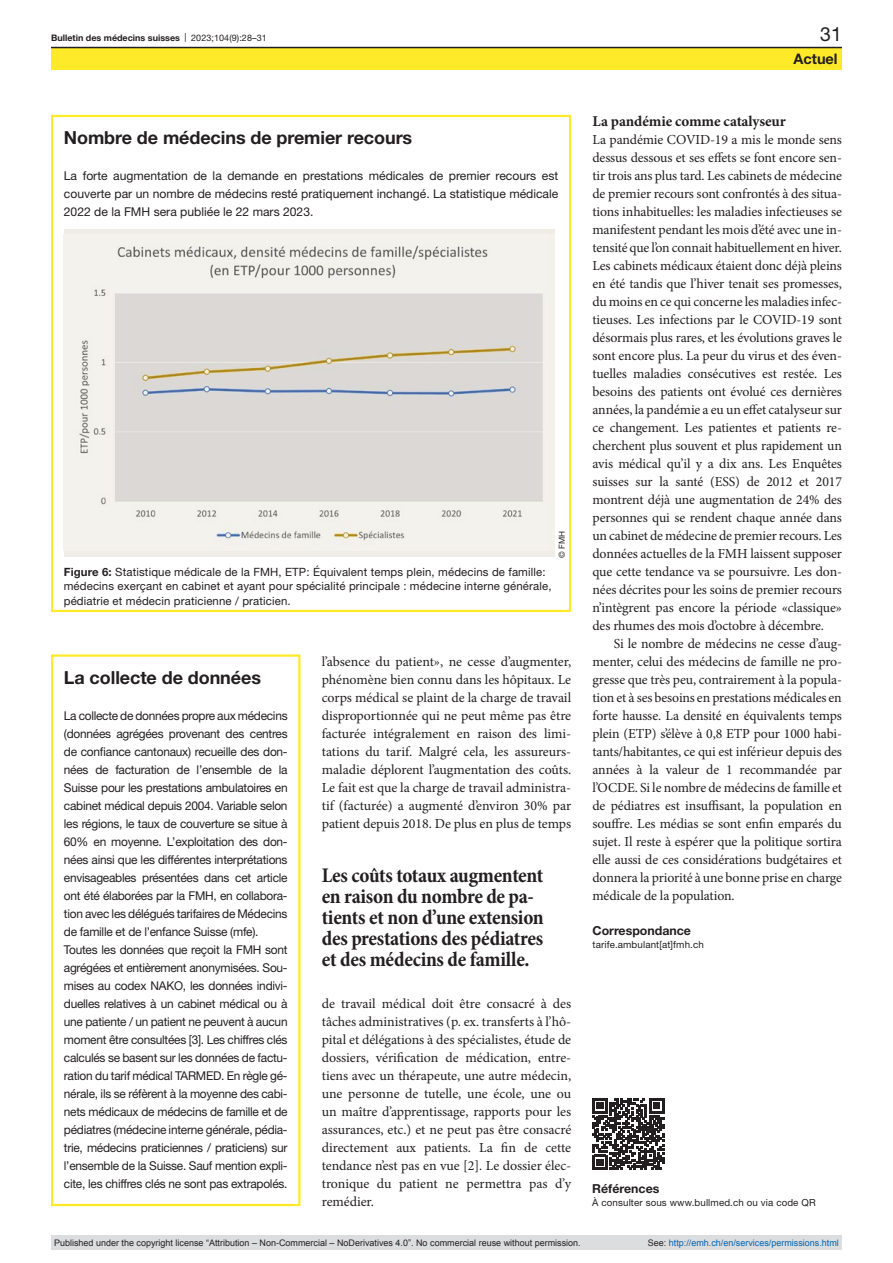
<style>
.page{position:relative;width:893px;height:1263px;background:#fff}
.page>*{position:absolute;margin:0;border:0;box-sizing:border-box;transform-origin:0 0}
.quote{font:700 condensed 21px/21px "Minion Pro";letter-spacing:-.015em;color:#231f20}
.t1{font:19.5px "Helvetica Neue LT Pro";color:#231f20}
.box-head1{font:700 18px "Helvetica Neue LT Pro";letter-spacing:-.005em;color:#231f20}
.head2{font:700 15px "Minion Pro";letter-spacing:-.01em;color:#231f20}
.t2{font:700 14.55px "Helvetica Neue LT Pro";color:#231f20}
.paragraph{font:13.8px/18px "Minion Pro";letter-spacing:-.01em;color:#231f20;text-align:justify}
.paragraph-indent{font:13.8px/18px "Minion Pro";letter-spacing:-.01em;color:#231f20;text-align:justify}
.correspondence-head{font:700 12.3px "Helvetica Neue LT Pro";color:#231f20}
.online-ref-head{font:700 12.3px "Helvetica Neue LT Pro";color:#231f20}
.box-paragraph{font:12.15px/18px "Helvetica Neue LT Pro";letter-spacing:-.02em;color:#231f20;text-align:justify}
.figure-caption{font:11.4px/14.2px "Helvetica Neue LT Pro";letter-spacing:.01em;color:#231f20}
.online-ref{font:9.75px "Helvetica Neue LT Pro";letter-spacing:.01em;color:#231f20}
.correspondence{font:9.75px "Helvetica Neue LT Pro";letter-spacing:.01em;color:#231f20}
.t3{font:9px "Arial";color:#231f20}
.t4{font:9px "Arial";color:#0066b3}
.t5{font:700 9px "Helvetica Neue LT Pro";color:#231f20}
.credits{font:8.25px "Helvetica Neue LT Pro";color:#231f20}
.s1{font-weight:400}
.s2{font-weight:700}
.s3{color:#231f20}
</style>
<div class="page">
<div style="left:51px;top:654px;width:249px;height:552px;border:2px solid #ffea2a"></div>
<div style="left:51px;top:115px;width:520px;height:497px;border:2px solid #ffea2a"></div>
<div style="left:64px;top:230px;width:490px;height:327px;background:#f0ece7"></div>
<img style="left:79px;top:245px;width:464px;height:300px">
<svg style="left:592px;top:1098px;width:72px;height:72px"></svg>
<div style="left:51px;top:47px;width:791px;height:23px;background:#ffea2a"></div>
<hr style="left:51px;top:47px;width:791px;height:1px;background:#231f20">
<div style="left:51px;top:1235px;width:791px;height:15px;background:#dcdddf"></div>
<p class="t5" style="left:51px;top:32px;width:217px">Bulletin des médecins suisses <span class="s1">| 2023;104(9):28–31</span></p>
<h2 class="t1" style="left:820px;top:22px;width:23px">31</h2>
<p class="box-head1" style="left:64px;top:126px;width:350px">Nombre de médecins de premier recours</p>
<p class="box-paragraph" style="left:64px;top:166px;width:496px">La forte augmentation de la demande en prestations médicales de premier recours est couverte par un nombre de médecins resté pratiquement inchangé. La statistique médicale 2022 de la FMH sera publiée le 22 mars 2023.</p>
<p class="figure-caption" style="left:64px;top:565px;width:489px"><span class="s2">Figure 6:</span> Statistique médicale de la FMH, ETP: Équivalent temps plein, médecins de famille: médecins exerçant en cabinet et ayant pour spécialité principale : médecine interne générale, pédiatrie et médecin praticienne / praticien.</p>
<p class="credits" style="left:557px;top:558px;width:29px;rotate:-90deg">© FMH</p>
<p class="box-head1" style="left:64px;top:666px;width:199px">La collecte de données</p>
<p class="box-paragraph" style="left:64px;top:706px;width:225px">La collecte de données propre aux médecins (données agrégées provenant des centres de confiance cantonaux) recueille des don&shy;nées de facturation de l’ensemble de la Suisse pour les prestations ambulatoires en cabinet médical depuis 2004. Variable selon les régions, le taux de couverture se situe à 60% en moyenne. L’exploitation des don&shy;nées ainsi que les différentes interprétations envisageables présentées dans cet article ont été élaborées par la FMH, en collabora&shy;tion avec les délégués tarifaires de Médecins de famille et de l’enfance Suisse (mfe).</p>
<p class="box-paragraph" style="left:64px;top:940px;width:225px">Toutes les données que reçoit la FMH sont agrégées et entièrement anonymisées. Sou&shy;mises au codex NAKO, les données indivi&shy;duelles relatives à un cabinet médical ou à une patiente / un patient ne peuvent à aucun moment être consultées [3]. Les chiffres clés calculés se basent sur les données de factu&shy;ration du tarif médical TARMED. En règle gé&shy;nérale, ils se réfèrent à la moyenne des cabi&shy;nets médicaux de médecins de famille et de pédiatres (médecine interne générale, pédia&shy;trie, médecins praticiennes / praticiens) sur l’ensemble de la Suisse. Sauf mention expli&shy;cite, les chiffres clés ne sont pas extrapolés.</p>
<p class="paragraph" style="left:322px;top:653px;width:251px">l’absence du patient», ne cesse d’augmenter, phénomène bien connu dans les hôpitaux. Le corps médical se plaint de la charge de travail disproportionnée qui ne peut même pas être facturée intégralement en raison des limi&shy;tations du tarif. Malgré cela, les assureurs&shy;maladie déplorent l’augmentation des coûts.<br>Le fait est que la charge de travail administra&shy;tif (facturée) a augmenté d’environ 30% par patient depuis 2018. De plus en plus de temps</p>
<p class="quote" style="left:322px;top:866px;width:224px">Les coûts totaux augmentent en raison du nombre de pa&shy;tients et non d’une extension des prestations des pédiatres et des médecins de famille.</p>
<p class="paragraph" style="left:322px;top:995px;width:251px">de travail médical doit être consacré à des tâches administratives (p. ex. transferts à l’hô&shy;pital et délégations à des spécialistes, étude de dossiers, vérification de médication, entre&shy;tiens avec un thérapeute, une autre médecin, une personne de tutelle, une école, une ou un maître d’apprentissage, rapports pour les assurances, etc.) et ne peut pas être consacré directement aux patients. La fin de cette tendance n’est pas en vue [2]. Le dossier élec&shy;tronique du patient ne permettra pas d’y remédier.</p>
<p class="t2" style="left:793px;top:49px;width:46px">Actuel</p>
<p class="head2" style="left:592px;top:111px;width:195px">La pandémie comme catalyseur</p>
<p class="paragraph" style="left:592px;top:131px;width:251px">La pandémie COVID-19 a mis le monde sens dessus dessous et ses effets se font encore sen&shy;tir trois ans plus tard. Les cabinets de médecine de premier recours sont confrontés à des situa&shy;tions inhabituelles: les maladies infectieuses se manifestent pendant les mois d’été avec une in&shy;tensité que l’on connait habituellement en hiver.<br>Les cabinets médicaux étaient donc déjà pleins en été tandis que l’hiver tenait ses promesses, du moins en ce qui concerne les maladies infec&shy;tieuses. Les infections par le COVID-19 sont désormais plus rares, et les évolutions graves le sont encore plus. La peur du virus et des éven&shy;tuelles maladies consécutives est restée. Les besoins des patients ont évolué ces dernières années, la pandémie a eu un effet catalyseur sur ce changement. Les patientes et patients re&shy;cherchent plus souvent et plus rapidement un avis médical qu’il y a dix ans. Les Enquêtes suisses sur la santé (ESS) de 2012 et 2017 montrent déjà une augmentation de 24% des personnes qui se rendent chaque année dans un cabinet de médecine de premier recours. Les données actuelles de la FMH laissent supposer que cette tendance va se poursuivre. Les don&shy;nées décrites pour les soins de premier recours n’intègrent pas encore la période «classique» des rhumes des mois d’octobre à décembre.</p>
<p class="paragraph-indent" style="left:592px;top:635px;width:251px;text-indent:21px">Si le nombre de médecins ne cesse d’aug&shy;menter, celui des médecins de famille ne pro&shy;gresse que très peu, contrairement à la popula&shy;tion et à ses besoins en prestations médicales en forte hausse. La densité en équivalents temps plein (ETP) s’élève à 0,8 ETP pour 1000 habi&shy;tants/habitantes, ce qui est inférieur depuis des années à la valeur de 1 recommandée par l’OCDE. Si le nombre de médecins de famille et de pédiatres est insuffisant, la population en souffre. Les médias se sont enfin emparés du sujet. Il reste à espérer que la politique sortira elle aussi de ces considérations budgétaires et donnera la priorité à une bonne prise en charge médicale de la population.</p>
<p class="correspondence-head" style="left:592px;top:922px;width:100px">Correspondance</p>
<p class="correspondence" style="left:592px;top:939px;width:113px">tarife.ambulant[at]fmh.ch</p>
<p class="online-ref-head" style="left:592px;top:1180px;width:69px">Références</p>
<p class="online-ref" style="left:592px;top:1197px;width:225px">À consulter sous www.bullmed.ch ou via code QR</p>
<p class="t3" style="left:54px;top:1237px;width:528px">Published under the copyright license “Attribution – Non-Commercial – NoDerivatives 4.0”. No commercial reuse without permission.</p>
<p class="t4" style="left:648px;top:1237px;width:193px"><span class="s3">See:</span> http://emh.ch/en/services/permissions.html</p>
</div>
